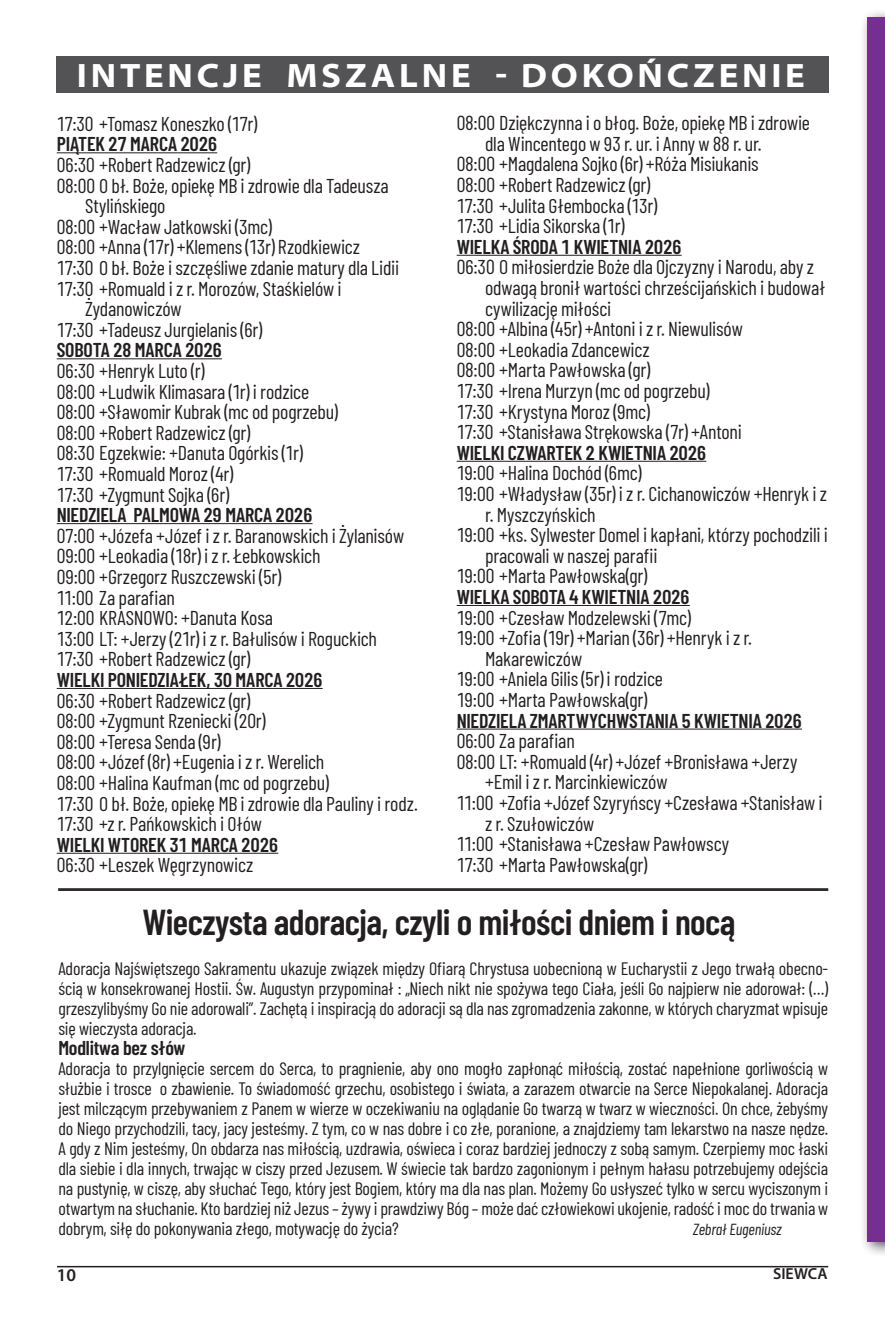
<style>
.page{position:relative;width:885px;height:1338px;background:#fff}
.page>*{position:absolute;margin:0;border:0;box-sizing:border-box;transform-origin:0 0}
.Gazeta_1_9pkt{font:600 36px "Barlow Condensed";letter-spacing:-.015em;color:#231f20}
.Gazeta_1_9pkt-2{font:700 semi-expanded 34px "Myriad Pro";letter-spacing:.11em;color:#fff}
.Intencje{font:20px/20.6px "Barlow Condensed";letter-spacing:-.01em;color:#231f20}
.Intencje-2{font:600 20px "Barlow Condensed";letter-spacing:-.01em;color:#231f20}
.Gazeta_1_9pkt-3{font:600 20px "Barlow Condensed";letter-spacing:-.01em;color:#231f20}
.Gazeta_1_9pkt-4{font:18px/20px "Barlow Condensed";letter-spacing:-.01em;color:#231f20;text-align:justify}
.t1{font:600 18px "Myriad Pro";color:#231f20}
.Gazeta_1_9pkt-5{font:italic 16px "Barlow Condensed";letter-spacing:-.01em;color:#231f20}
.t2{font:600 16px "Myriad Pro";color:#231f20}
</style>
<div class="page">
<hr style="left:57px;top:1266px;width:771px;height:1px;background:#231f20">
<div style="left:56px;top:57px;width:772px;height:36px;background:#535355"></div>
<hr style="left:57px;top:152px;width:160px;height:1px;background:#231f20">
<hr style="left:57px;top:358px;width:165px;height:1px;background:#231f20">
<hr style="left:57px;top:523px;width:255px;height:1px;background:#231f20">
<hr style="left:57px;top:688px;width:266px;height:1px;background:#231f20">
<hr style="left:57px;top:853px;width:221px;height:1px;background:#231f20">
<hr style="left:456px;top:255px;width:225px;height:1px;background:#231f20">
<hr style="left:456px;top:461px;width:250px;height:1px;background:#231f20">
<hr style="left:456px;top:605px;width:233px;height:1px;background:#231f20">
<hr style="left:456px;top:729px;width:345px;height:1px;background:#231f20">
<hr style="left:58px;top:888px;width:770px;height:1px;background:#231f20">
<hr style="left:58px;top:889px;width:770px;height:1px;background:#231f20">
<hr style="left:58px;top:890px;width:770px;height:1px;background:#231f20">
<div style="left:859px;top:9px;width:25px;height:1249px;background:#231f20;opacity:.75"></div>
<div style="left:867px;top:17px;width:17px;height:1224px;background:#752e92"></div>
<p class="Gazeta_1_9pkt-2" style="left:77px;top:57px;width:729px">INTENCJE MSZALNE - DOKOŃCZENIE</p>
<p class="Intencje" style="left:57px;top:112px;width:202px">17:30 +Tomasz Koneszko (17r)</p>
<p class="Intencje-2" style="left:57px;top:130px;width:162px">PIĄTEK 27 MARCA 2026</p>
<p class="Intencje" style="left:57px;top:153px;width:195px">06:30 +Robert Radzewicz (gr)</p>
<p class="Intencje" style="left:85px;top:174px;width:305px;text-indent:-28px">08:00 O bł. Boże, opiekę MB i zdrowie dla Tadeusza<br>Stylińskiego</p>
<p class="Intencje" style="left:57px;top:215px;width:217px">08:00 +Wacław Jatkowski (3mc)</p>
<p class="Intencje" style="left:57px;top:235px;width:305px">08:00 +Anna (17r) +Klemens (13r) Rzodkiewicz</p>
<p class="Intencje" style="left:57px;top:256px;width:344px">17:30 O bł. Boże i szczęśliwe zdanie matury dla Lidii</p>
<p class="Intencje" style="left:85px;top:277px;width:258px;text-indent:-28px">17:30 +Romuald i z r. Morozów, Staśkielów i<br>Żydanowiczów</p>
<p class="Intencje" style="left:57px;top:318px;width:207px">17:30 +Tadeusz Jurgielanis (6r)</p>
<p class="Intencje-2" style="left:57px;top:336px;width:167px">SOBOTA 28 MARCA 2026</p>
<p class="Intencje" style="left:57px;top:359px;width:149px">06:30 +Henryk Luto (r)</p>
<p class="Intencje" style="left:57px;top:380px;width:254px">08:00 +Ludwik Klimasara (1r) i rodzice</p>
<p class="Intencje" style="left:57px;top:400px;width:283px">08:00 +Sławomir Kubrak (mc od pogrzebu)</p>
<p class="Intencje" style="left:57px;top:421px;width:195px">08:00 +Robert Radzewicz (gr)</p>
<p class="Intencje" style="left:57px;top:441px;width:247px">08:30 Egzekwie: +Danuta Ogórkis (1r)</p>
<p class="Intencje" style="left:57px;top:462px;width:178px">17:30 +Romuald Moroz (4r)</p>
<p class="Intencje" style="left:57px;top:483px;width:174px">17:30 +Zygmunt Sojka (6r)</p>
<p class="Intencje-2" style="left:57px;top:501px;width:257px">NIEDZIELA PALMOWA 29 MARCA 2026</p>
<p class="Intencje" style="left:57px;top:524px;width:349px">07:00 +Józefa +Józef i z r. Baranowskich i Żylanisów</p>
<p class="Intencje" style="left:57px;top:544px;width:265px">09:00 +Leokadia (18r) i z r. Łebkowskich</p>
<p class="Intencje" style="left:57px;top:565px;width:226px">09:00 +Grzegorz Ruszczewski (5r)</p>
<p class="Intencje" style="left:57px;top:586px;width:120px">11:00 Za parafian</p>
<p class="Intencje" style="left:57px;top:606px;width:218px">12:00 KRASNOWO: +Danuta Kosa</p>
<p class="Intencje" style="left:57px;top:627px;width:322px">13:00 LT: +Jerzy (21r) i z r. Bałulisów i Roguckich</p>
<p class="Intencje" style="left:57px;top:647px;width:195px">17:30 +Robert Radzewicz (gr)</p>
<p class="Intencje-2" style="left:57px;top:665px;width:267px">WIELKI PONIEDZIAŁEK, 30 MARCA 2026</p>
<p class="Intencje" style="left:57px;top:689px;width:195px">06:30 +Robert Radzewicz (gr)</p>
<p class="Intencje" style="left:57px;top:709px;width:210px">08:00 +Zygmunt Rzeniecki (20r)</p>
<p class="Intencje" style="left:57px;top:730px;width:165px">08:00 +Teresa Senda (9r)</p>
<p class="Intencje" style="left:57px;top:750px;width:269px">08:00 +Józef (8r) +Eugenia i z r. Werelich</p>
<p class="Intencje" style="left:57px;top:771px;width:274px">08:00 +Halina Kaufman (mc od pogrzebu)</p>
<p class="Intencje" style="left:57px;top:792px;width:362px">17:30 O bł. Boże, opiekę MB i zdrowie dla Pauliny i rodz.</p>
<p class="Intencje" style="left:57px;top:812px;width:207px">17:30 +z r. Pańkowskich i Ołów</p>
<p class="Intencje-2" style="left:57px;top:830px;width:223px">WIELKI WTOREK 31 MARCA 2026</p>
<p class="Intencje" style="left:57px;top:853px;width:198px">06:30 +Leszek Węgrzynowicz</p>
<p class="Intencje" style="left:485px;top:111px;width:326px;text-indent:-28px">08:00 Dziękczynna i o błog. Boże, opiekę MB i zdrowie dla Wincentego w 93 r. ur. i Anny w 88 r. ur.</p>
<p class="Intencje" style="left:456px;top:152px;width:303px">08:00 +Magdalena Sojko (6r) +Róża Misiukanis</p>
<p class="Intencje" style="left:456px;top:173px;width:195px">08:00 +Robert Radzewicz (gr)</p>
<p class="Intencje" style="left:456px;top:194px;width:202px">17:30 +Julita Głembocka (13r)</p>
<p class="Intencje" style="left:456px;top:214px;width:169px">17:30 +Lidia Sikorska (1r)</p>
<p class="Intencje-2" style="left:456px;top:232px;width:226px">WIELKA ŚRODA 1 KWIETNIA 2026</p>
<p class="Intencje" style="left:485px;top:255px;width:342px;text-indent:-28px">06:30 O miłosierdzie Boże dla Ojczyzny i Narodu, aby z odwagą bronił wartości chrześcijańskich i budował cywilizację miłości</p>
<p class="Intencje" style="left:456px;top:317px;width:287px">08:00 +Albina (45r) +Antoni i z r. Niewulisów</p>
<p class="Intencje" style="left:456px;top:338px;width:194px">08:00 +Leokadia Zdancewicz</p>
<p class="Intencje" style="left:456px;top:358px;width:195px">08:00 +Marta Pawłowska (gr)</p>
<p class="Intencje" style="left:456px;top:379px;width:254px">17:30 +Irena Murzyn (mc od pogrzebu)</p>
<p class="Intencje" style="left:456px;top:400px;width:195px">17:30 +Krystyna Moroz (9mc)</p>
<p class="Intencje" style="left:456px;top:420px;width:287px">17:30 +Stanisława Strękowska (7r) +Antoni</p>
<p class="Intencje-2" style="left:456px;top:438px;width:251px">WIELKI CZWARTEK 2 KWIETNIA 2026</p>
<p class="Intencje" style="left:456px;top:461px;width:186px">19:00 +Halina Dochód (6mc)</p>
<p class="Intencje" style="left:485px;top:482px;width:343px;text-indent:-28px">19:00 +Władysław (35r) i z r. Cichanowiczów +Henryk i z r. Myszczyńskich</p>
<p class="Intencje" style="left:485px;top:523px;width:344px;text-indent:-28px">19:00 +ks. Sylwester Domel i kapłani, którzy pochodzili i pracowali w naszej parafii</p>
<p class="Intencje" style="left:456px;top:564px;width:192px">19:00 +Marta Pawłowska(gr)</p>
<p class="Intencje-2" style="left:456px;top:583px;width:234px">WIELKA SOBOTA 4 KWIETNIA 2026</p>
<p class="Intencje" style="left:456px;top:606px;width:236px">19:00 +Czesław Modzelewski (7mc)</p>
<p class="Intencje" style="left:485px;top:626px;width:268px;text-indent:-28px">19:00 +Zofia (19r) +Marian (36r) +Henryk i z r.<br>Makarewiczów</p>
<p class="Intencje" style="left:456px;top:667px;width:208px">19:00 +Aniela Gilis (5r) i rodzice</p>
<p class="Intencje" style="left:456px;top:688px;width:192px">19:00 +Marta Pawłowska(gr)</p>
<p class="Intencje-2" style="left:456px;top:706px;width:347px">NIEDZIELA ZMARTWYCHWSTANIA 5 KWIETNIA 2026</p>
<p class="Intencje" style="left:456px;top:729px;width:120px">06:00 Za parafian</p>
<p class="Intencje" style="left:485px;top:750px;width:314px;text-indent:-28px">08:00 LT: +Romuald (4r) +Józef +Bronisława +Jerzy +Emil i z r. Marcinkiewiczów</p>
<p class="Intencje" style="left:485px;top:791px;width:339px;text-indent:-28px">11:00 +Zofia +Józef Szyryńscy +Czesława +Stanisław i z r. Szułowiczów</p>
<p class="Intencje" style="left:456px;top:832px;width:274px">11:00 +Stanisława +Czesław Pawłowscy</p>
<p class="Intencje" style="left:456px;top:853px;width:192px">17:30 +Marta Pawłowska(gr)</p>
<p class="Gazeta_1_9pkt" style="left:142px;top:896px;width:594px">Wieczysta adoracja, czyli o miłości dniem i nocą</p>
<p class="Gazeta_1_9pkt-4" style="left:58px;top:957px;width:771px">Adoracja Najświętszego Sakramentu ukazuje związek między Ofiarą Chrystusa uobecnioną w Eucharystii z Jego trwałą obecno&shy;ścią w konsekrowanej Hostii. Św. Augustyn przypominał : „Niech nikt nie spożywa tego Ciała, jeśli Go najpierw nie adorował: (…) grzeszylibyśmy Go nie adorowali”. Zachętą i inspiracją do adoracji są dla nas zgromadzenia zakonne, w których charyzmat wpisuje się wieczysta adoracja.</p>
<p class="Gazeta_1_9pkt-3" style="left:58px;top:1034px;width:128px">Modlitwa bez słów</p>
<p class="Gazeta_1_9pkt-4" style="left:58px;top:1057px;width:771px">Adoracja to przylgnięcie sercem do Serca, to pragnienie, aby ono mogło zapłonąć miłością, zostać napełnione gorliwością w służbie i trosce o zbawienie. To świadomość grzechu, osobistego i świata, a zarazem otwarcie na Serce Niepokalanej. Adoracja jest milczącym przebywaniem z Panem w wierze w oczekiwaniu na oglądanie Go twarzą w twarz w wieczności. On chce, żebyśmy do Niego przychodzili, tacy, jacy jesteśmy. Z tym, co w nas dobre i co złe, poranione, a znajdziemy tam lekarstwo na nasze nędze.<br>A gdy z Nim jesteśmy, On obdarza nas miłością, uzdrawia, oświeca i coraz bardziej jednoczy z sobą samym. Czerpiemy moc łaski dla siebie i dla innych, trwając w ciszy przed Jezusem. W świecie tak bardzo zagonionym i pełnym hałasu potrzebujemy odejścia na pustynię, w ciszę, aby słuchać Tego, który jest Bogiem, który ma dla nas plan. Możemy Go usłyszeć tylko w sercu wyciszonym i otwartym na słuchanie. Kto bardziej niż Jezus – żywy i prawdziwy Bóg – może dać człowiekowi ukojenie, radość i moc do trwania w dobrym, siłę do pokonywania złego, motywację do życia?</p>
<p class="Gazeta_1_9pkt-5" style="left:692px;top:1218px;width:91px">Zebrał Eugeniusz</p>
<p class="t1" style="left:57px;top:1264px;width:21px">10</p>
<p class="t2" style="left:773px;top:1264px;width:56px">SIEWCA</p>
</div>
